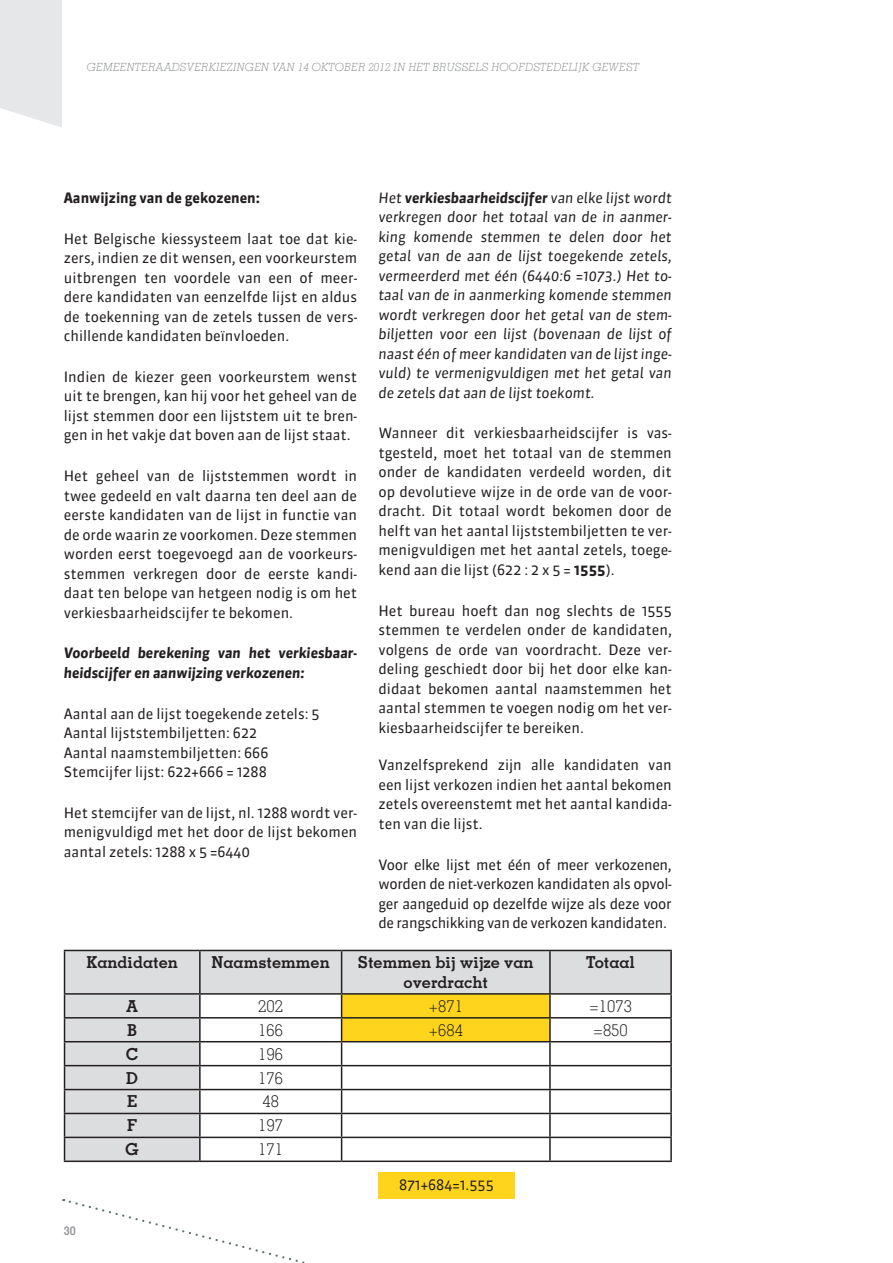
<style>
.page{position:relative;width:893px;height:1263px;background:#fff}
.page>*{position:absolute;margin:0;border:0;box-sizing:border-box;transform-origin:0 0}
.t1{font:700 16.5px/19.5px "Memphis LT Std";color:#231f20;text-align:center}
.t2{font:300 16.5px "Memphis LT Std";color:#231f20}
.t3{font:14.25px/19.5px "Sanuk";color:#231f20;text-align:justify}
.t4{font:italic 14.25px/19.5px "Sanuk";color:#231f20;text-align:justify}
.t5{font:italic 700 14.25px/19.5px "Sanuk";color:#231f20}
.t6{font:700 14.25px "Sanuk";color:#231f20}
.t7{font:700 12px "Memphis LT Std";color:#939598}
.t8{font:italic 300 11.25px "Memphis LT Std";color:#939598}
.s1{font-weight:700}
</style>
<div class="page">
<svg style="left:63px;top:1199px;width:242px;height:64px"></svg>
<svg style="left:0;top:0;width:62px;height:127px;background:#e7e8ea"></svg>
<div style="left:378px;top:1172px;width:136px;height:27px;background:#fed41d"></div>
<svg style="left:65px;top:951px;width:605px;height:209px;fill:#dcdddf"></svg>
<hr style="left:64px;top:950px;width:136px;height:1px;background:#231f20">
<hr style="left:64px;top:951px;width:1px;height:42px;background:#231f20">
<hr style="left:200px;top:950px;width:142px;height:1px;background:#231f20">
<hr style="left:199px;top:951px;width:2px;height:42px;background:#231f20">
<hr style="left:342px;top:950px;width:208px;height:1px;background:#231f20">
<hr style="left:341px;top:951px;width:1px;height:42px;background:#231f20">
<hr style="left:550px;top:950px;width:122px;height:1px;background:#231f20">
<hr style="left:549px;top:951px;width:2px;height:42px;background:#231f20">
<hr style="left:670px;top:951px;width:2px;height:42px;background:#231f20">
<hr style="left:64px;top:993px;width:136px;height:2px;background:#231f20">
<hr style="left:200px;top:993px;width:142px;height:2px;background:#231f20">
<hr style="left:199px;top:995px;width:2px;height:22px;background:#231f20">
<hr style="left:342px;top:993px;width:208px;height:2px;background:#231f20">
<hr style="left:550px;top:993px;width:122px;height:2px;background:#231f20">
<hr style="left:549px;top:995px;width:2px;height:22px;background:#231f20">
<hr style="left:670px;top:995px;width:2px;height:22px;background:#231f20">
<hr style="left:64px;top:1017px;width:136px;height:1px;background:#231f20">
<hr style="left:200px;top:1017px;width:142px;height:1px;background:#231f20">
<hr style="left:199px;top:1018px;width:2px;height:23px;background:#231f20">
<hr style="left:550px;top:1017px;width:122px;height:1px;background:#231f20">
<hr style="left:549px;top:1018px;width:2px;height:23px;background:#231f20">
<hr style="left:670px;top:1018px;width:2px;height:23px;background:#231f20">
<hr style="left:64px;top:1041px;width:136px;height:1px;background:#231f20">
<hr style="left:200px;top:1041px;width:142px;height:1px;background:#231f20">
<hr style="left:199px;top:1042px;width:2px;height:23px;background:#231f20">
<hr style="left:550px;top:1041px;width:122px;height:1px;background:#231f20">
<hr style="left:549px;top:1042px;width:2px;height:23px;background:#231f20">
<hr style="left:670px;top:1042px;width:2px;height:23px;background:#231f20">
<hr style="left:64px;top:1065px;width:136px;height:1px;background:#231f20">
<hr style="left:200px;top:1065px;width:142px;height:1px;background:#231f20">
<hr style="left:199px;top:1066px;width:2px;height:23px;background:#231f20">
<hr style="left:550px;top:1065px;width:122px;height:1px;background:#231f20">
<hr style="left:549px;top:1066px;width:2px;height:23px;background:#231f20">
<hr style="left:670px;top:1066px;width:2px;height:23px;background:#231f20">
<hr style="left:64px;top:1089px;width:136px;height:1px;background:#231f20">
<hr style="left:200px;top:1089px;width:142px;height:1px;background:#231f20">
<hr style="left:199px;top:1090px;width:2px;height:23px;background:#231f20">
<hr style="left:550px;top:1089px;width:122px;height:1px;background:#231f20">
<hr style="left:549px;top:1090px;width:2px;height:23px;background:#231f20">
<hr style="left:670px;top:1090px;width:2px;height:23px;background:#231f20">
<hr style="left:64px;top:1113px;width:136px;height:1px;background:#231f20">
<hr style="left:200px;top:1113px;width:142px;height:1px;background:#231f20">
<hr style="left:199px;top:1114px;width:2px;height:22px;background:#231f20">
<hr style="left:550px;top:1113px;width:122px;height:1px;background:#231f20">
<hr style="left:549px;top:1114px;width:2px;height:22px;background:#231f20">
<hr style="left:670px;top:1114px;width:2px;height:22px;background:#231f20">
<hr style="left:64px;top:1136px;width:136px;height:2px;background:#231f20">
<svg style="left:64px;top:995px;width:1px;height:165px"></svg>
<hr style="left:200px;top:1136px;width:142px;height:2px;background:#231f20">
<hr style="left:199px;top:1138px;width:2px;height:22px;background:#231f20">
<svg style="left:341px;top:994px;width:209px;height:166px"></svg>
<hr style="left:550px;top:1136px;width:122px;height:2px;background:#231f20">
<hr style="left:549px;top:1138px;width:2px;height:22px;background:#231f20">
<hr style="left:670px;top:1138px;width:2px;height:22px;background:#231f20">
<hr style="left:64px;top:1160px;width:136px;height:2px;background:#231f20">
<hr style="left:200px;top:1160px;width:142px;height:2px;background:#231f20">
<hr style="left:342px;top:1160px;width:208px;height:2px;background:#231f20">
<hr style="left:550px;top:1160px;width:122px;height:2px;background:#231f20">
<p class="t8" style="left:87px;top:61px;width:554px">GEMEENTERAADSVERKIEZINGEN VAN 14 OKTOBER 2012 IN HET BRUSSELS HOOFDSTEDELIJK GEWEST</p>
<p class="t6" style="left:64px;top:189px;width:198px">Aanwijzing van de gekozenen:</p>
<p class="t3" style="left:64px;top:229px;width:295px">Het Belgische kiessysteem laat toe dat kie&shy;zers, indien ze dit wensen, een voorkeurstem uitbrengen ten voordele van een of meer&shy;dere kandidaten van eenzelfde lijst en aldus de toekenning van de zetels tussen de vers&shy;chillende kandidaten beïnvloeden.</p>
<p class="t3" style="left:64px;top:367px;width:295px">Indien de kiezer geen voorkeurstem wenst uit te brengen, kan hij voor het geheel van de lijst stemmen door een lijststem uit te bren&shy;gen in het vakje dat boven aan de lijst staat.</p>
<p class="t3" style="left:64px;top:466px;width:295px">Het geheel van de lijststemmen wordt in twee gedeeld en valt daarna ten deel aan de eerste kandidaten van de lijst in functie van de orde waarin ze voorkomen. Deze stemmen worden eerst toegevoegd aan de voorkeurs&shy;stemmen verkregen door de eerste kandi&shy;daat ten belope van hetgeen nodig is om het verkiesbaarheidscijfer te bekomen.</p>
<p class="t5" style="left:64px;top:643px;width:295px">Voorbeeld berekening van het verkiesbaar&shy;heidscijfer en aanwijzing verkozenen:</p>
<p class="t3" style="left:64px;top:704px;width:257px;text-align:left">Aantal aan de lijst toegekende zetels: 5<br>Aantal lijststembiljetten: 622<br>Aantal naamstembiljetten: 666<br>Stemcijfer lijst: 622+666 = 1288</p>
<p class="t3" style="left:64px;top:803px;width:295px">Het stemcijfer van de lijst, nl. 1288 wordt ver&shy;menigvuldigd met het door de lijst bekomen aantal zetels: 1288 x 5 =6440</p>
<p class="t4" style="left:378px;top:188px;width:295px">Het <span class="s1">verkiesbaarheidscijfer</span> van elke lijst wordt verkregen door het totaal van de in aanmer&shy;king komende stemmen te delen door het getal van de aan de lijst toegekende zetels, vermeerderd met één (6440:6 =1073.) Het to&shy;taal van de in aanmerking komende stemmen wordt verkregen door het getal van de stem&shy;biljetten voor een lijst (bovenaan de lijst of naast één of meer kandidaten van de lijst inge&shy;vuld) te vermenigvuldigen met het getal van de zetels dat aan de lijst toekomt.</p>
<p class="t3" style="left:378px;top:423px;width:295px">Wanneer dit verkiesbaarheidscijfer is vas&shy;tgesteld, moet het totaal van de stemmen onder de kandidaten verdeeld worden, dit op devolutieve wijze in de orde van de voor&shy;dracht. Dit totaal wordt bekomen door de helft van het aantal lijststembiljetten te ver&shy;menigvuldigen met het aantal zetels, toege&shy;kend aan die lijst (622 : 2 x 5 = <span class="s1">1555</span>).</p>
<p class="t3" style="left:378px;top:601px;width:295px">Het bureau hoeft dan nog slechts de 1555 stemmen te verdelen onder de kandidaten, volgens de orde van voordracht. Deze ver&shy;deling geschiedt door bij het door elke kan&shy;didaat bekomen aantal naamstemmen het aantal stemmen te voegen nodig om het ver&shy;kiesbaarheidscijfer te bereiken.</p>
<p class="t3" style="left:378px;top:755px;width:295px">Vanzelfsprekend zijn alle kandidaten van een lijst verkozen indien het aantal bekomen zetels overeenstemt met het aantal kandida&shy;ten van die lijst.</p>
<p class="t3" style="left:378px;top:855px;width:295px">Voor elke lijst met één of meer verkozenen, worden de niet-verkozen kandidaten als opvol&shy;ger aangeduid op dezelfde wijze als deze voor de rangschikking van de verkozen kandidaten.</p>
<p class="t1" style="left:86px;top:952px;width:93px">Kandidaten</p>
<p class="t1" style="left:212px;top:952px;width:120px">Naamstemmen</p>
<p class="t1" style="left:358px;top:952px;width:177px">Stemmen bij wijze van overdracht</p>
<p class="t1" style="left:586px;top:952px;width:51px">Totaal</p>
<p class="t1" style="left:126px;top:996px;width:13px">A</p>
<p class="t2" style="left:258px;top:996px;width:26px">202</p>
<p class="t2" style="left:428px;top:996px;width:36px">+871</p>
<p class="t2" style="left:589px;top:996px;width:44px">=1073</p>
<p class="t1" style="left:127px;top:1020px;width:12px">B</p>
<p class="t2" style="left:258px;top:1020px;width:26px">166</p>
<p class="t2" style="left:428px;top:1020px;width:36px">+684</p>
<p class="t2" style="left:593px;top:1020px;width:36px">=850</p>
<p class="t1" style="left:126px;top:1044px;width:14px">C</p>
<p class="t2" style="left:258px;top:1044px;width:26px">196</p>
<p class="t1" style="left:126px;top:1068px;width:13px">D</p>
<p class="t2" style="left:258px;top:1067px;width:26px">176</p>
<p class="t1" style="left:127px;top:1092px;width:12px">E</p>
<p class="t2" style="left:262px;top:1091px;width:18px">48</p>
<p class="t1" style="left:127px;top:1115px;width:12px">F</p>
<p class="t2" style="left:258px;top:1115px;width:26px">197</p>
<p class="t1" style="left:125px;top:1139px;width:15px">G</p>
<p class="t2" style="left:258px;top:1139px;width:26px">171</p>
<p class="t3" style="left:399px;top:1175px;width:96px">871+684=1.555</p>
<p class="t7" style="left:64px;top:1223px;width:13px">30</p>
</div>
